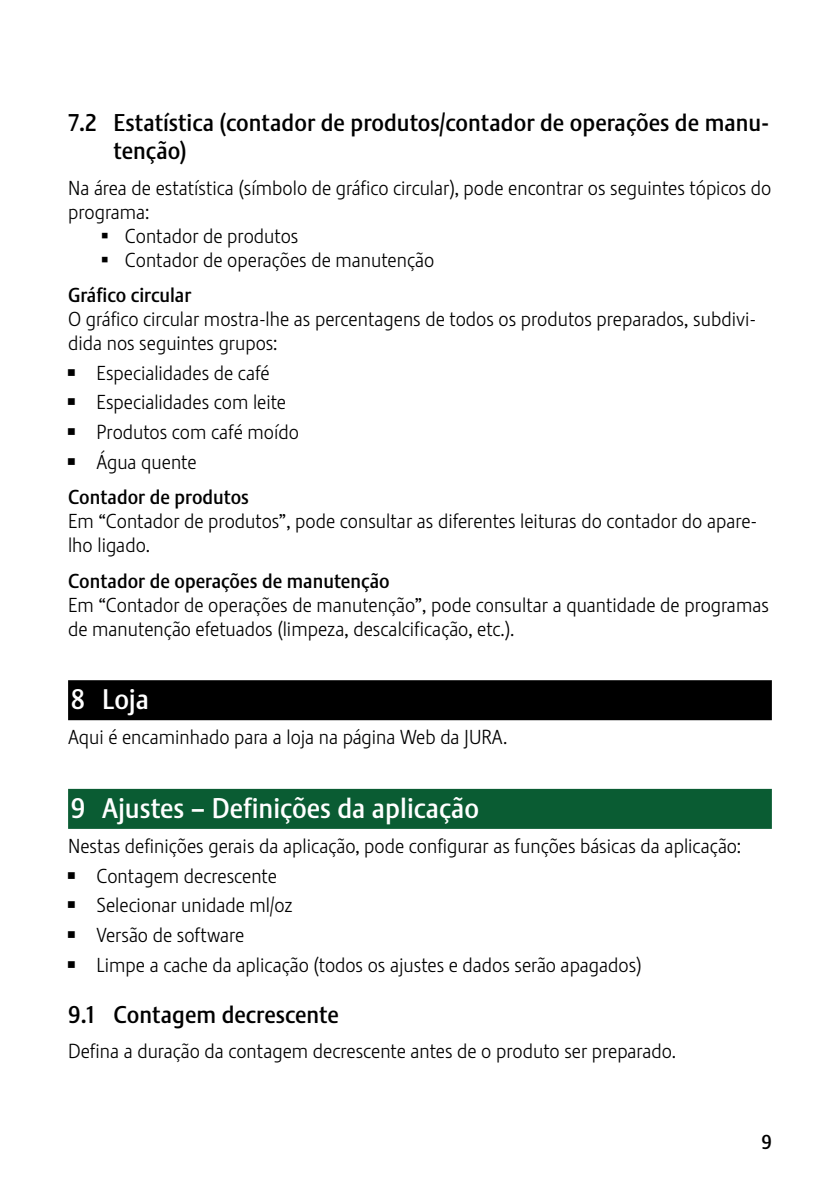
<style>
.page{position:relative;width:840px;height:1191px;background:#fff}
.page>*{position:absolute;margin:0;border:0;box-sizing:border-box;transform-origin:0 0}
.t1{font:28px "Stalemate Pro 2 J Medium";color:#fff}
.t2{font:24px/28.8px "Stalemate Pro 2 J Medium";color:#000}
.t3{font:20px/29.6px "Stalemate Pro 2 J Light";color:#000}
.t4{font:20px "Stalemate Pro 2 J Medium";color:#000}
.s1{font-family:"Jura Pict 2006"}
</style>
<div class="page">
<div style="left:68px;top:680px;width:703px;height:40px;background:#000"></div>
<div style="left:68px;top:789px;width:703px;height:40px;background:#0a5c33"></div>
<p class="t2" style="left:113px;top:108px;width:656px;text-indent:-45px">7.2 Estatística (contador de produtos/contador de operações de manu&shy;tenção)</p>
<p class="t3" style="left:68px;top:173px;width:704px">Na área de estatística (símbolo de gráfico circular), pode encontrar os seguintes tópicos do</p>
<p class="t3" style="left:68px;top:197px;width:83px">programa:</p>
<p class="t3" style="left:102px;top:221px;width:197px"><span class="s1">U</span> Contador de produtos</p>
<p class="t3" style="left:102px;top:245px;width:333px"><span class="s1">U</span> Contador de operações de manutenção</p>
<p class="t4" style="left:68px;top:283px;width:125px">Gráfico circular</p>
<p class="t3" style="left:68px;top:307px;width:688px;line-height:24px">O gráfico circular mostra-lhe as percentagens de todos os produtos preparados, subdivi&shy;dida nos seguintes grupos:</p>
<p class="t3" style="left:68px;top:358px;width:232px"><span class="s1">Z</span> Especialidades de café<br><span class="s1">Z</span> Especialidades com leite<br><span class="s1">Z</span> Produtos com café moído<br><span class="s1">Z</span> Água quente</p>
<p class="t4" style="left:68px;top:485px;width:182px">Contador de produtos</p>
<p class="t3" style="left:68px;top:509px;width:690px;line-height:24px">Em “Contador de produtos”, pode consultar as diferentes leituras do contador do apare&shy;lho ligado.</p>
<p class="t4" style="left:68px;top:568px;width:323px">Contador de operações de manutenção</p>
<p class="t3" style="left:68px;top:592px;width:702px;line-height:24px">Em “Contador de operações de manutenção”, pode consultar a quantidade de programas de manutenção efetuados (limpeza, descalcificação, etc.).</p>
<h1 class="t1" style="left:71px;top:682px;width:79px">8 Loja</h1>
<p class="t3" style="left:68px;top:722px;width:440px">Aqui é encaminhado para a loja na página Web da JURA.</p>
<h1 class="t1" style="left:71px;top:791px;width:409px">9 Ajustes – Definições da aplicação</h1>
<p class="t3" style="left:68px;top:831px;width:674px">Nestas definições gerais da aplicação, pode configurar as funções básicas da aplicação:<br><span class="s1">Z</span> Contagem decrescente<br><span class="s1">Z</span> Selecionar unidade ml/oz<br><span class="s1">Z</span> Versão de software<br><span class="s1">Z</span> Limpe a cache da aplicação (todos os ajustes e dados serão apagados)</p>
<p class="t2" style="left:68px;top:1000px;width:272px">9.1 Contagem decrescente</p>
<p class="t3" style="left:68px;top:1036px;width:609px">Defina a duração da contagem decrescente antes de o produto ser preparado.</p>
<p class="t4" style="left:761px;top:1130px;width:12px">9</p>
</div>
